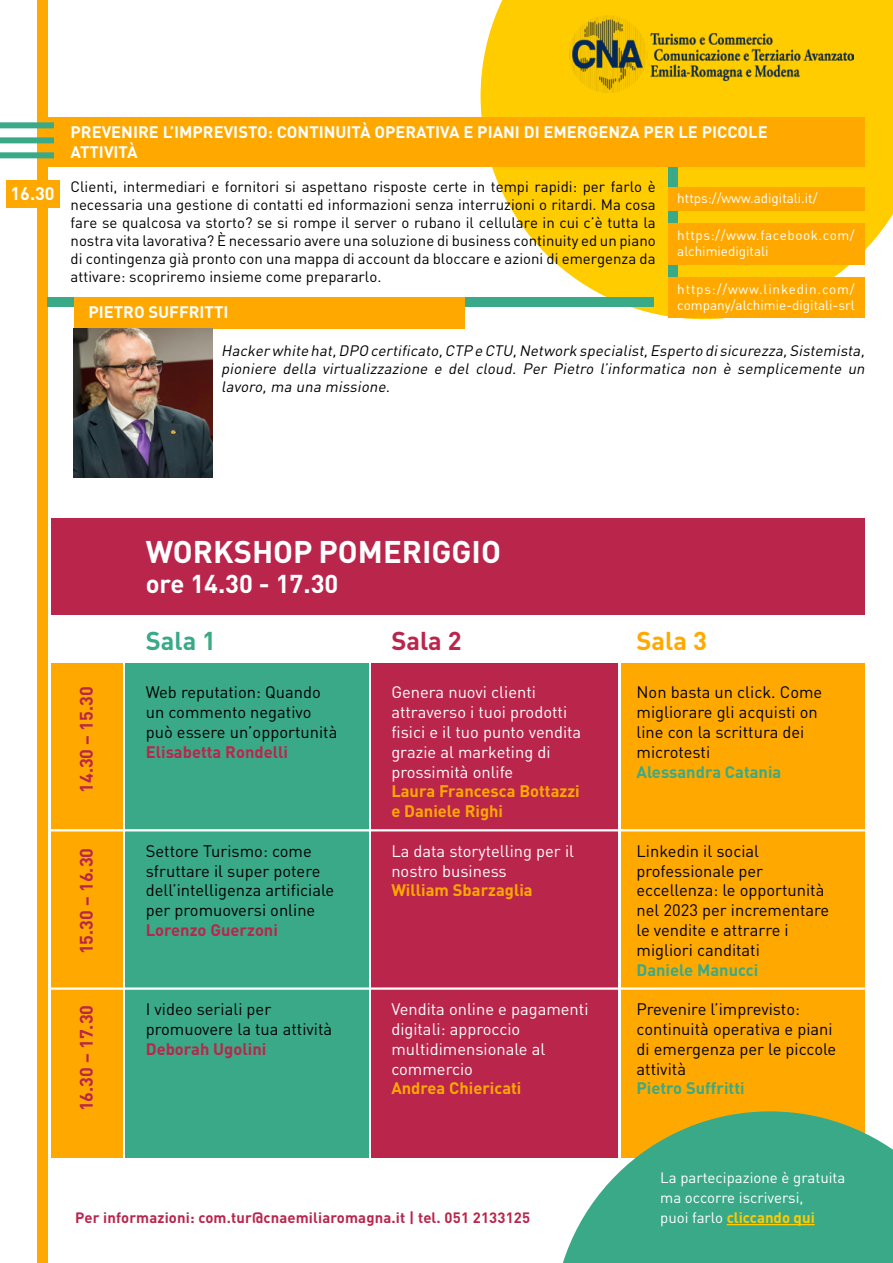
<style>
.page{position:relative;width:893px;height:1263px;background:#fff}
.page>*{position:absolute;margin:0;border:0;box-sizing:border-box;transform-origin:0 0}
.t1{font:700 30.9px "DIN";color:#fff}
.t2{font:700 25.5px "DIN";color:#fff}
.t3{font:700 25.5px "DIN";color:#3aa987}
.t4{font:700 25.5px "DIN";color:#ba254c}
.t5{font:700 25.5px "DIN";color:#ffa900}
.t6{font:700 18px "DIN";color:#ba254c}
.t7{font:700 18px "DIN";color:#fff}
.t8{font:16.5px/19.8px "DIN";color:#000}
.t9{font:16.5px/19.8px "DIN";color:#fff}
.t10{font:700 16.5px/19.8px "DIN";color:#fff}
.t11{font:700 16.5px/19.8px "DIN";color:#ffa900}
.t12{font:700 16.5px "DIN";color:#3aa987}
.t13{font:700 16.5px "DIN";color:#ba254c}
.t14{font:15px/18px "DIN";color:#000;text-align:justify}
.t15{font:italic 15px/18px "DIN";color:#000;text-align:justify}
.t16{font:15px "DIN";color:#fff}
.t17{font:700 15px "DIN";color:#fc0}
.t18{font:700 14.85px "DIN";letter-spacing:.01em;color:#ba254c}
.t19{font:13.5px/16.2px "DIN";color:#fff}
.s1{font-weight:700;color:#ba254c}
.s2{font-weight:400;color:#fff}
</style>
<div class="page">
<div style="left:51px;top:663px;width:71px;height:495px;background:#ffa900"></div>
<div style="left:126px;top:663px;width:243px;height:495px;background:#3aa987"></div>
<div style="left:371px;top:663px;width:247px;height:495px;background:#ba254c"></div>
<div style="left:622px;top:663px;width:243px;height:495px;background:#ffa900"></div>
<hr style="left:25px;top:829px;width:856px;height:2px;background:#fff">
<hr style="left:25px;top:987px;width:856px;height:3px;background:#fff">
<div style="left:51px;top:518px;width:814px;height:97px;background:#ba254c"></div>
<div style="left:38px;top:0;width:10px;height:1263px;background:#ffa900"></div>
<svg style="left:563px;top:1111px;width:330px;height:152px;fill:#3aa987"></svg>
<svg style="left:481px;top:0;width:412px;height:319px;fill:#fc0"></svg>
<img style="left:570px;top:15px;width:284px;height:78px">
<div style="left:668px;top:151px;width:10px;height:146px;background:#3aa987"></div>
<div style="left:41px;top:117px;width:824px;height:49px;background:#ffa900"></div>
<div style="left:668px;top:188px;width:197px;height:23px;background:#ffa900"></div>
<div style="left:668px;top:277px;width:197px;height:41px;background:#ffa900"></div>
<div style="left:668px;top:223px;width:197px;height:41px;background:#ffa900"></div>
<div style="left:47px;top:297px;width:606px;height:10px;background:#3aa987"></div>
<div style="left:74px;top:297px;width:390px;height:32px;background:#ffa900"></div>
<img style="left:74px;top:329px;width:139px;height:148px">
<div style="left:0;top:122px;width:54px;height:6px;background:#3aa987"></div>
<div style="left:0;top:137px;width:54px;height:6px;background:#3aa987"></div>
<div style="left:0;top:152px;width:54px;height:6px;background:#3aa987"></div>
<div style="left:6px;top:180px;width:54px;height:27px;background:#ffa900"></div>
<hr style="left:727px;top:1224px;width:88px;height:1px;background:#fc0">
<p class="t7" style="left:11px;top:182px;width:46px">16.30</p>
<p class="t10" style="left:71px;top:121px;width:699px">PREVENIRE L’IMPREVISTO: CONTINUITÀ OPERATIVA E PIANI DI EMERGENZA PER LE PICCOLE<br>ATTIVITÀ</p>
<p class="t19" style="left:677px;top:189px;width:142px">https://www.adigitali.it/</p>
<p class="t19" style="left:677px;top:227px;width:179px">https://www.facebook.com/ alchimiedigitali</p>
<p class="t19" style="left:677px;top:281px;width:179px">https://www.linkedin.com/ company/alchimie-digitali-srl</p>
<p class="t14" style="left:71px;top:177px;width:587px">Clienti, intermediari e fornitori si aspettano risposte certe in tempi rapidi: per farlo è necessaria una gestione di contatti ed informazioni senza interruzioni o ritardi. Ma cosa fare se qualcosa va storto? se si rompe il server o rubano il cellulare in cui c’è tutta la nostra vita lavorativa? È necessario avere una soluzione di business continuity ed un piano di contingenza già pronto con una mappa di account da bloccare e azioni di emergenza da attivare: scopriremo insieme come prepararlo.</p>
<p class="t10" style="left:88px;top:301px;width:141px">PIETRO SUFFRITTI</p>
<p class="t15" style="left:221px;top:341px;width:648px">Hacker white hat,DPO certificato,CTP e CTU,Network specialist,Esperto disicurezza,Sistemista, pioniere della virtualizzazione e del cloud. Per Pietro l’informatica non è semplicemente un lavoro,ma una missione.</p>
<p class="t6" style="left:74px;top:793px;width:108px;rotate:-90deg">14.30 – 15.30</p>
<p class="t6" style="left:74px;top:954px;width:108px;rotate:-90deg">15.30 – 16.30</p>
<p class="t6" style="left:74px;top:1111px;width:108px;rotate:-90deg">16.30 – 17.30</p>
<p class="t1" style="left:146px;top:531px;width:357px">WORKSHOP POMERIGGIO</p>
<p class="t2" style="left:146px;top:567px;width:194px">ore 14.30 - 17.30</p>
<p class="t3" style="left:146px;top:624px;width:72px">Sala 1</p>
<p class="t8" style="left:146px;top:682px;width:193px">Web reputation: Quando un commento negativo può essere un’opportunità<br><span class="s1">Elisabetta Rondelli</span></p>
<p class="t8" style="left:146px;top:840px;width:190px">Settore Turismo: come sfruttare il super potere dell’intelligenza artificiale per promuoversi online</p>
<p class="t13" style="left:146px;top:919px;width:134px">Lorenzo Guerzoni</p>
<p class="t8" style="left:146px;top:999px;width:188px">I video seriali per promuovere la tua attività</p>
<p class="t13" style="left:146px;top:1038px;width:122px">Deborah Ugolini</p>
<p class="t4" style="left:391px;top:624px;width:72px">Sala 2</p>
<p class="t9" style="left:391px;top:682px;width:191px">Genera nuovi clienti attraverso i tuoi prodotti fisici e il tuo punto vendita grazie al marketing di prossimità onlife</p>
<p class="t11" style="left:391px;top:781px;width:190px">Laura Francesca Bottazzi e Daniele Righi</p>
<p class="t9" style="left:391px;top:840px;width:184px">La data storytelling per il nostro business</p>
<p class="t11" style="left:391px;top:880px;width:143px">William Sbarzaglia</p>
<p class="t9" style="left:391px;top:999px;width:199px">Vendita online e pagamenti digitali: approccio multidimensionale al commercio</p>
<p class="t11" style="left:391px;top:1078px;width:132px">Andrea Chiericati</p>
<p class="t18" style="left:75px;top:1207px;width:457px">Per informazioni: com.tur@cnaemiliaromagna.it | tel. 051 2133125</p>
<p class="t5" style="left:636px;top:624px;width:72px">Sala 3</p>
<p class="t8" style="left:636px;top:682px;width:187px">Non basta un click. Come migliorare gli acquisti on line con la scrittura dei microtesti</p>
<p class="t12" style="left:636px;top:761px;width:146px">Alessandra Catania</p>
<p class="t8" style="left:636px;top:840px;width:194px">Linkedin il social professionale per eccellenza: le opportunità nel 2023 per incrementare le vendite e attrarre i migliori canditati</p>
<p class="t12" style="left:636px;top:959px;width:123px">Daniele Manucci</p>
<p class="t8" style="left:636px;top:999px;width:201px">Prevenire l’imprevisto: continuità operativa e piani di emergenza per le piccole attività</p>
<p class="t12" style="left:636px;top:1077px;width:110px">Pietro Suffritti</p>
<p class="t16" style="left:660px;top:1168px;width:187px">La partecipazione è gratuita</p>
<p class="t16" style="left:660px;top:1188px;width:145px">ma occorre iscriversi,</p>
<p class="t17" style="left:660px;top:1207px;width:156px"><span class="s2">puoi farlo</span> cliccando qui</p>
</div>
